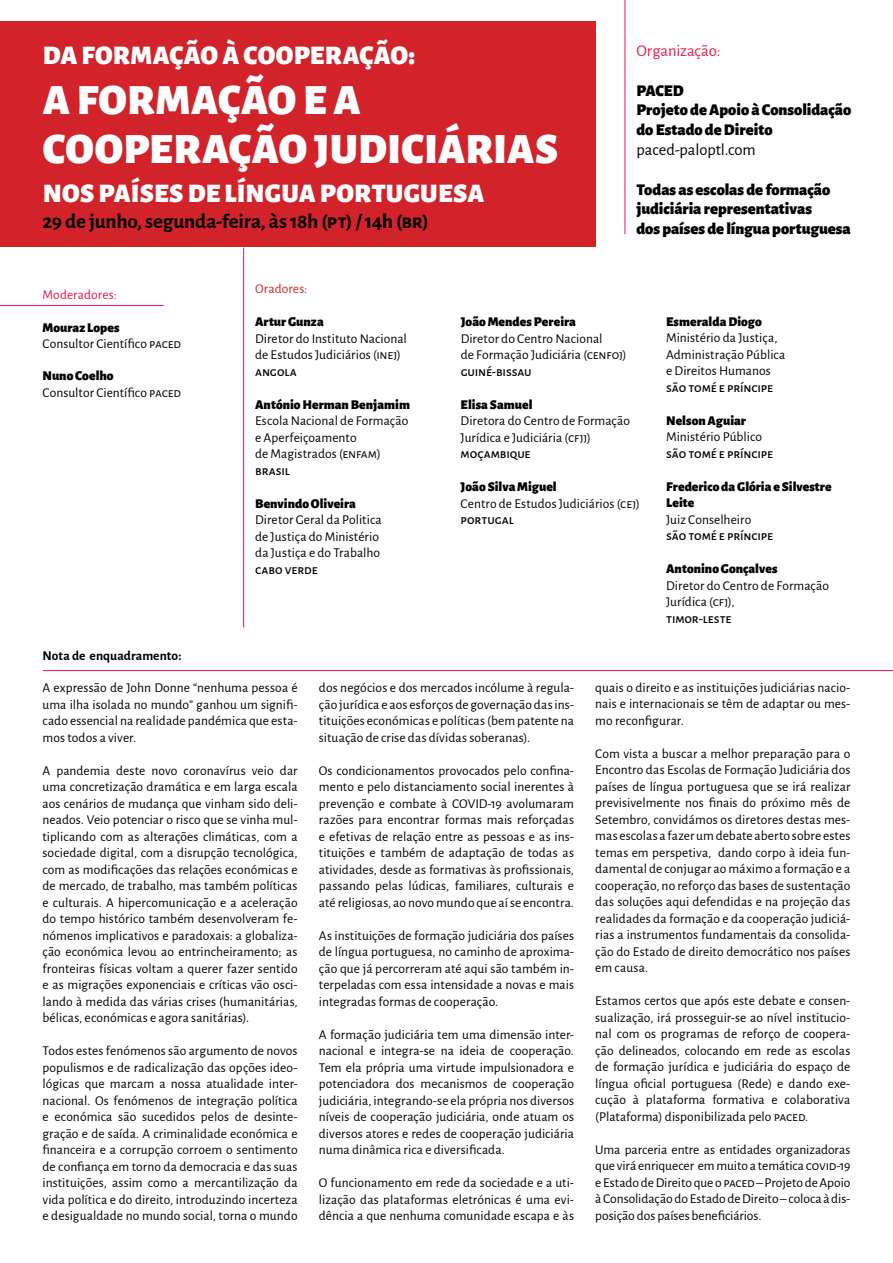
<style>
.page{position:relative;width:893px;height:1263px;background:#fff}
.page>*{position:absolute;margin:0;border:0;box-sizing:border-box;transform-origin:0 0}
.t1{font:900 43.5px/49.5px "Alegreya Sans";letter-spacing:.005em;color:#fff}
.t2{font:900 27px "Alegreya Sans";letter-spacing:.01em;color:#fff}
.t3{font:700 21px "Alegreya Sans";letter-spacing:-.01em;color:#000}
.t4{font:900 16.5px/19.8px "Alegreya Sans";color:#000}
.t5{font:16.5px "Alegreya Sans";letter-spacing:-.005em;color:#000}
.t6{font:16.5px "Alegreya Sans";letter-spacing:-.005em;color:#ed174c}
.t7{font:13.5px/16.5px "Alegreya Sans";letter-spacing:.005em;color:#000;text-align:justify}
.t8{font:900 13.5px/16.5px "Alegreya Sans";letter-spacing:.005em;color:#000}
.t9{font:500 13.5px "Alegreya Sans";letter-spacing:-.01em;color:#000}
.t10{font:700 13.5px "Alegreya Sans";letter-spacing:.005em;color:#000}
.t11{font:13.5px "Alegreya Sans";letter-spacing:.005em;color:#ed174c}
.t12{font:13.5px "Alegreya Sans";letter-spacing:.005em;color:#d2232a}
</style>
<div class="page">
<div style="left:0;top:22px;width:595px;height:225px;background:#d2232a"></div>
<hr style="left:43px;top:670px;width:850px;height:1px;background:#ed174c">
<hr style="left:0;top:305px;width:164px;height:1px;background:#ed174c">
<hr style="left:243px;top:248px;width:1px;height:379px;background:#ed174c">
<hr style="left:625px;top:0;width:1px;height:234px;background:#ed174c">
<h2 class="t2" style="left:43px;top:34px;width:374px">DA FORMAÇÃO À COOPERAÇÃO:</h2>
<h1 class="t1" style="left:43px;top:71px;width:517px">A FORMAÇÃO E A<br>COOPERAÇÃO JUDICIÁRIAS</h1>
<h2 class="t2" style="left:43px;top:172px;width:443px">NOS PAÍSES DE LÍNGUA PORTUGUESA</h2>
<h3 class="t3" style="left:43px;top:205px;width:388px">29 de junho, segunda-feira, às 18h (PT) / 14h (BR)</h3>
<p class="t11" style="left:43px;top:285px;width:76px">Moderadores:</p>
<p class="t12" style="left:255px;top:279px;width:54px">Oradores:</p>
<p class="t6" style="left:636px;top:39px;width:86px">Organização:</p>
<p class="t4" style="left:636px;top:79px;width:216px">PACED<br>Projeto de Apoio à Consolidação do Estado de Direito</p>
<p class="t5" style="left:636px;top:138px;width:121px">paced-paloptl.com</p>
<p class="t4" style="left:636px;top:178px;width:216px">Todas as escolas de formação judiciária representativas<br>dos países de língua portuguesa</p>
<p class="t8" style="left:43px;top:318px;width:79px">Mouraz Lopes</p>
<p class="t7" style="left:43px;top:335px;width:140px">Consultor Científico PACED</p>
<p class="t8" style="left:43px;top:367px;width:73px">Nuno Coelho</p>
<p class="t7" style="left:43px;top:383px;width:140px">Consultor Científico PACED</p>
<p class="t10" style="left:43px;top:645px;width:140px">Nota de enquadramento:</p>
<p class="t8" style="left:255px;top:312px;width:70px">Artur Gunza</p>
<p class="t7" style="left:255px;top:329px;width:153px">Diretor do Instituto Nacional de Estudos Judiciários (INEJ)</p>
<p class="t9" style="left:255px;top:362px;width:43px">Angola</p>
<p class="t8" style="left:255px;top:395px;width:156px">António Herman Benjamim</p>
<p class="t7" style="left:255px;top:412px;width:155px;text-align:left">Escola Nacional de Formação e Aperfeiçoamento<br>de Magistrados (ENFAM)</p>
<p class="t9" style="left:255px;top:461px;width:36px">Brasil</p>
<p class="t8" style="left:255px;top:494px;width:102px">Benvindo Oliveira</p>
<p class="t7" style="left:255px;top:511px;width:128px;text-align:left">Diretor Geral da Politica de Justiça do Ministério da Justiça e do Trabalho</p>
<p class="t9" style="left:255px;top:560px;width:64px">Cabo Verde</p>
<p class="t8" style="left:461px;top:312px;width:117px">João Mendes Pereira</p>
<p class="t7" style="left:461px;top:329px;width:167px">Diretor do Centro Nacional<br>de Formação Judiciária (CENFOJ)</p>
<p class="t9" style="left:461px;top:362px;width:73px">Guiné-Bissau</p>
<p class="t8" style="left:461px;top:395px;width:73px">Elisa Samuel</p>
<p class="t7" style="left:461px;top:412px;width:171px">Diretora do Centro de Formação<br>Jurídica e Judiciária (CFJJ)</p>
<p class="t9" style="left:461px;top:444px;width:71px">Moçambique</p>
<p class="t8" style="left:461px;top:477px;width:98px">João Silva Miguel</p>
<p class="t7" style="left:461px;top:494px;width:181px">Centro de Estudos Judiciários (CEJ)</p>
<p class="t9" style="left:461px;top:510px;width:55px">Portugal</p>
<p class="t8" style="left:666px;top:312px;width:97px">Esmeralda Diogo</p>
<p class="t7" style="left:666px;top:329px;width:121px;text-align:left">Ministério da Justiça,<br>Administração Pública e Direitos Humanos</p>
<p class="t9" style="left:666px;top:378px;width:108px">São Tomé e Príncipe</p>
<p class="t8" style="left:666px;top:411px;width:81px">Nelson Aguiar</p>
<p class="t7" style="left:666px;top:428px;width:97px">Ministério Público</p>
<p class="t9" style="left:666px;top:444px;width:108px">São Tomé e Príncipe</p>
<p class="t8" style="left:666px;top:477px;width:167px">Frederico da Glória e Silvestre<br>Leite</p>
<p class="t7" style="left:666px;top:511px;width:87px">Juiz Conselheiro</p>
<p class="t9" style="left:666px;top:526px;width:108px">São Tomé e Príncipe</p>
<p class="t8" style="left:666px;top:560px;width:113px">Antonino Gonçalves</p>
<p class="t7" style="left:666px;top:577px;width:164px">Diretor do Centro de Formação<br>Jurídica (CFJ),</p>
<p class="t9" style="left:666px;top:609px;width:67px">Timor-Leste</p>
<p class="t7" style="left:43px;top:679px;width:257px">A expressão de John Donne “nenhuma pessoa é uma ilha isolada no mundo” ganhou um signifi&shy;cado essencial na realidade pandémica que esta&shy;mos todos a viver.</p>
<p class="t7" style="left:43px;top:761px;width:257px">A pandemia deste novo coronavírus veio dar uma concretização dramática e em larga escala aos cenários de mudança que vinham sido deli&shy;neados. Veio potenciar o risco que se vinha mul&shy;tiplicando com as alterações climáticas, com a sociedade digital, com a disrupção tecnológica, com as modificações das relações económicas e de mercado, de trabalho, mas também políticas e culturais. A hipercomunicação e a aceleração do tempo histórico também desenvolveram fe&shy;nómenos implicativos e paradoxais: a globaliza&shy;ção económica levou ao entrincheiramento; as fronteiras físicas voltam a querer fazer sentido e as migrações exponenciais e críticas vão osci&shy;lando à medida das várias crises (humanitárias, bélicas, económicas e agora sanitárias).</p>
<p class="t7" style="left:43px;top:1042px;width:257px">Todos estes fenómenos são argumento de novos populismos e de radicalização das opções ideo&shy;lógicas que marcam a nossa atualidade inter&shy;nacional. Os fenómenos de integração política e económica são sucedidos pelos de desinte&shy;gração e de saída. A criminalidade económica e financeira e a corrupção corroem o sentimento de confiança em torno da democracia e das suas instituições, assim como a mercantilização da vida política e do direito, introduzindo incerteza e desigualdade no mundo social, torna o mundo</p>
<p class="t7" style="left:319px;top:679px;width:257px">dos negócios e dos mercados incólume à regula&shy;ção jurídica e aos esforços de governação das ins&shy;tituições económicas e políticas (bem patente na situação de crise das dívidas soberanas).</p>
<p class="t7" style="left:319px;top:761px;width:257px">Os condicionamentos provocados pelo confina&shy;mento e pelo distanciamento social inerentes à prevenção e combate à COVID-19 avolumaram razões para encontrar formas mais reforçadas e efetivas de relação entre as pessoas e as ins&shy;tituições e também de adaptação de todas as atividades, desde as formativas às profissionais, passando pelas lúdicas, familiares, culturais e até religiosas, ao novo mundo que aí se encontra.</p>
<p class="t7" style="left:319px;top:926px;width:257px">As instituições de formação judiciária dos países de língua portuguesa, no caminho de aproxima&shy;ção que já percorreram até aqui são também in&shy;terpeladas com essa intensidade a novas e mais integradas formas de cooperação.</p>
<p class="t7" style="left:319px;top:1025px;width:257px">A formação judiciária tem uma dimensão inter&shy;nacional e integra-se na ideia de cooperação.<br>Tem ela própria uma virtude impulsionadora e potenciadora dos mecanismos de cooperação judiciária, integrando-se ela própria nos diversos níveis de cooperação judiciária, onde atuam os diversos atores e redes de cooperação judiciária numa dinâmica rica e diversificada.</p>
<p class="t7" style="left:319px;top:1174px;width:257px">O funcionamento em rede da sociedade e a uti&shy;lização das plataformas eletrónicas é uma evi&shy;dência a que nenhuma comunidade escapa e às</p>
<p class="t7" style="left:595px;top:679px;width:257px">quais o direito e as instituições judiciárias nacio&shy;nais e internacionais se têm de adaptar ou mes&shy;mo reconfigurar.</p>
<p class="t7" style="left:595px;top:745px;width:257px">Com vista a buscar a melhor preparação para o Encontro das Escolas de Formação Judiciária dos países de língua portuguesa que se irá realizar previsivelmente nos finais do próximo mês de Setembro, convidámos os diretores destas mes&shy;mas escolas a fazer um debate aberto sobre estes temas em perspetiva, dando corpo à ideia fun&shy;damental de conjugar ao máximo a formação e a cooperação, no reforço das bases de sustentação das soluções aqui defendidas e na projeção das realidades da formação e da cooperação judiciá&shy;rias a instrumentos fundamentais da consolida&shy;ção do Estado de direito democrático nos países em causa.</p>
<p class="t7" style="left:595px;top:992px;width:257px">Estamos certos que após este debate e consen&shy;sualização, irá prosseguir-se ao nível institucio&shy;nal com os programas de reforço de coopera&shy;ção delineados, colocando em rede as escolas de formação jurídica e judiciária do espaço de língua oficial portuguesa (Rede) e dando exe&shy;cução à plataforma formativa e colaborativa (Plataforma) disponibilizada pelo PACED.</p>
<p class="t7" style="left:595px;top:1140px;width:257px">Uma parceria entre as entidades organizadoras que virá enriquecer em muito a temática COVID-19 e Estado de Direito que o PACED – Projeto de Apoio à Consolidação do Estado de Direito – coloca à dis&shy;posição dos países beneficiários.</p>
</div>
